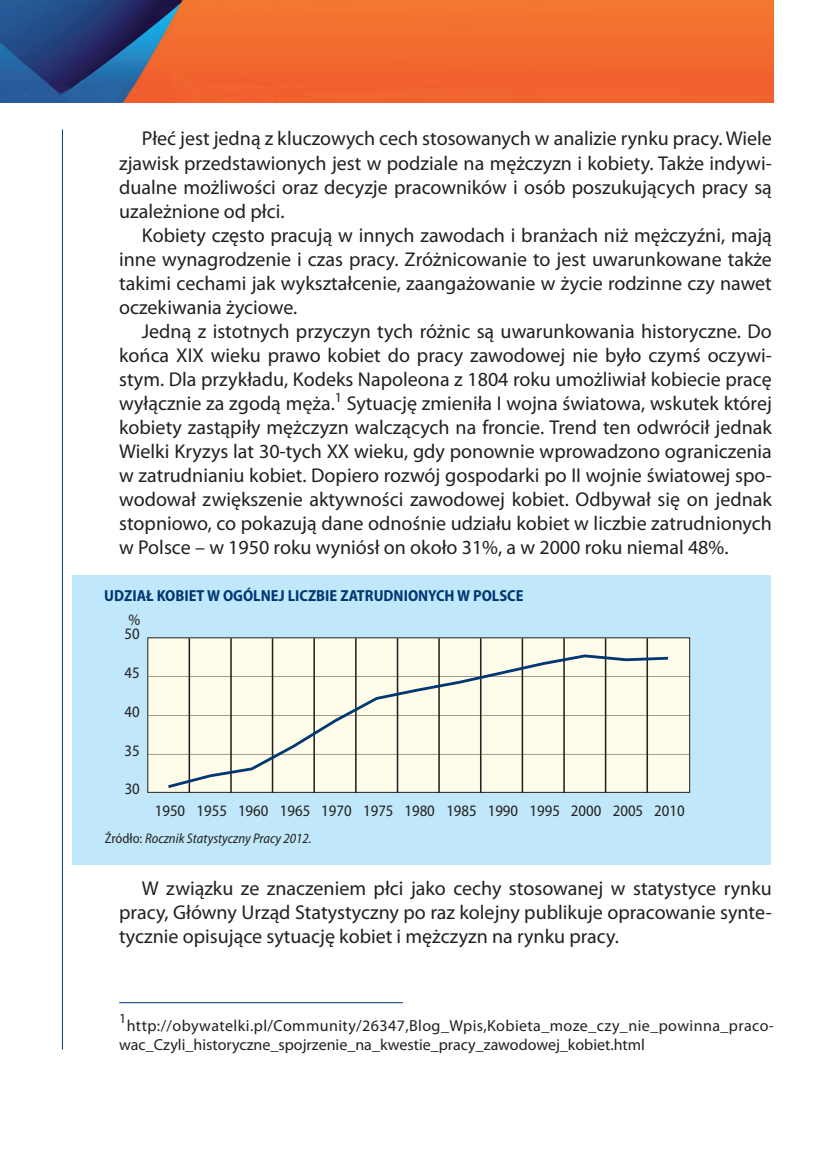
<style>
.page{position:relative;width:840px;height:1163px;background:#fff}
.page>*{position:absolute;margin:0;border:0;box-sizing:border-box;transform-origin:0 0}
.t1{font:20px/24px "Myriad Pro";color:#231f20;text-align:justify}
.t2{font:16px/19.2px "Myriad Pro";letter-spacing:.02em;color:#231f20}
.t3{font:semi-condensed 16px "Myriad Pro";color:#231f20}
.t4{font:700 semi-condensed 16px "Myriad Pro";color:#013874}
.t5{font:italic semi-condensed 14px "Myriad Pro";color:#231f20}
.t6{font:14px "Myriad Pro";color:#231f20}
.s1{font-style:normal}
</style>
<div class="page">
<hr style="left:62px;top:129px;width:1px;height:920px;background:#013874">
<img style="left:0;top:0;width:773px;height:102px">
<div style="left:73px;top:575px;width:697px;height:289px;background:#c1e8fa"></div>
<div style="left:148px;top:637px;width:541px;height:155px;background:#fffde9"></div>
<hr style="left:148px;top:753px;width:541px;height:1px;background:#231f20">
<hr style="left:148px;top:715px;width:541px;height:1px;background:#231f20">
<hr style="left:148px;top:676px;width:541px;height:1px;background:#231f20">
<hr style="left:189px;top:638px;width:1px;height:154px;background:#231f20">
<hr style="left:230px;top:638px;width:1px;height:154px;background:#231f20">
<hr style="left:272px;top:638px;width:1px;height:154px;background:#231f20">
<hr style="left:314px;top:638px;width:1px;height:154px;background:#231f20">
<hr style="left:355px;top:638px;width:1px;height:154px;background:#231f20">
<hr style="left:397px;top:638px;width:1px;height:154px;background:#231f20">
<hr style="left:438px;top:638px;width:1px;height:154px;background:#231f20">
<hr style="left:480px;top:638px;width:1px;height:154px;background:#231f20">
<hr style="left:521px;top:638px;width:1px;height:154px;background:#231f20">
<hr style="left:563px;top:638px;width:1px;height:154px;background:#231f20">
<hr style="left:605px;top:638px;width:1px;height:154px;background:#231f20">
<hr style="left:646px;top:638px;width:1px;height:154px;background:#231f20">
<svg style="left:165px;top:652px;width:505px;height:138px"></svg>
<hr style="left:119px;top:1002px;width:284px;height:1px;background:#013874">
<p class="t1" style="left:119px;top:126px;width:654px;text-indent:23px">Płeć jest jedną z kluczowych cech stosowanych w analizie rynku pracy. Wiele zjawisk przedstawionych jest w podziale na mężczyzn i kobiety. Także indywi&shy;dualne możliwości oraz decyzje pracowników i osób poszukujących pracy są uzależnione od płci.</p>
<p class="t1" style="left:119px;top:222px;width:654px;text-indent:23px">Kobiety często pracują w innych zawodach i branżach niż mężczyźni, mają inne wynagrodzenie i czas pracy. Zróżnicowanie to jest uwarunkowane także takimi cechami jak wykształcenie, zaangażowanie w życie rodzinne czy nawet oczekiwania życiowe.</p>
<p class="t1" style="left:119px;top:318px;width:654px;text-indent:23px">Jedną z istotnych przyczyn tych różnic są uwarunkowania historyczne. Do końca XIX wieku prawo kobiet do pracy zawodowej nie było czymś oczywi&shy;stym. Dla przykładu, Kodeks Napoleona z 1804 roku umożliwiał kobiecie pracę wyłącznie za zgodą męża.<sup>1</sup> Sytuację zmieniła I wojna światowa, wskutek której kobiety zastąpiły mężczyzn walczących na froncie. Trend ten odwrócił jednak Wielki Kryzys lat 30-tych XX wieku, gdy ponownie wprowadzono ograniczenia w zatrudnianiu kobiet. Dopiero rozwój gospodarki po II wojnie światowej spo&shy;wodował zwiększenie aktywności zawodowej kobiet. Odbywał się on jednak stopniowo, co pokazują dane odnośnie udziału kobiet w liczbie zatrudnionych w Polsce – w 1950 roku wyniósł on około 31%, a w 2000 roku niemal 48%.</p>
<p class="t4" style="left:104px;top:587px;width:420px">UDZIAŁ KOBIET W OGÓLNEJ LICZBIE ZATRUDNIONYCH W POLSCE</p>
<p class="t3" style="left:128px;top:611px;width:13px">%</p>
<p class="t3" style="left:124px;top:625px;width:17px">50</p>
<p class="t3" style="left:125px;top:664px;width:17px">45</p>
<p class="t3" style="left:124px;top:702px;width:17px">40</p>
<p class="t3" style="left:125px;top:741px;width:17px">35</p>
<p class="t3" style="left:125px;top:780px;width:17px">30</p>
<p class="t3" style="left:155px;top:802px;width:531px">1950 1955 1960 1965 1970 1975 1980 1985 1990 1995 2000 2005 2010</p>
<p class="t5" style="left:105px;top:830px;width:208px"><span class="s1">Źródło:</span> Rocznik Statystyczny Pracy 2012.</p>
<p class="t1" style="left:119px;top:875px;width:653px;text-indent:23px">W związku ze znaczeniem płci jako cechy stosowanej w statystyce rynku pracy, Główny Urząd Statystyczny po raz kolejny publikuje opracowanie synte&shy;tycznie opisujące sytuację kobiet i mężczyzn na rynku pracy.</p>
<p class="t6" style="left:119px;top:1009px;width:9px">1</p>
<p class="t2" style="left:119px;top:1015px;width:655px;text-indent:8px">http://obywatelki.pl/Community/26347,Blog_Wpis,Kobieta_moze_czy_nie_powinna_praco&shy;wac_Czyli_historyczne_spojrzenie_na_kwestie_pracy_zawodowej_kobiet.html</p>
</div>
